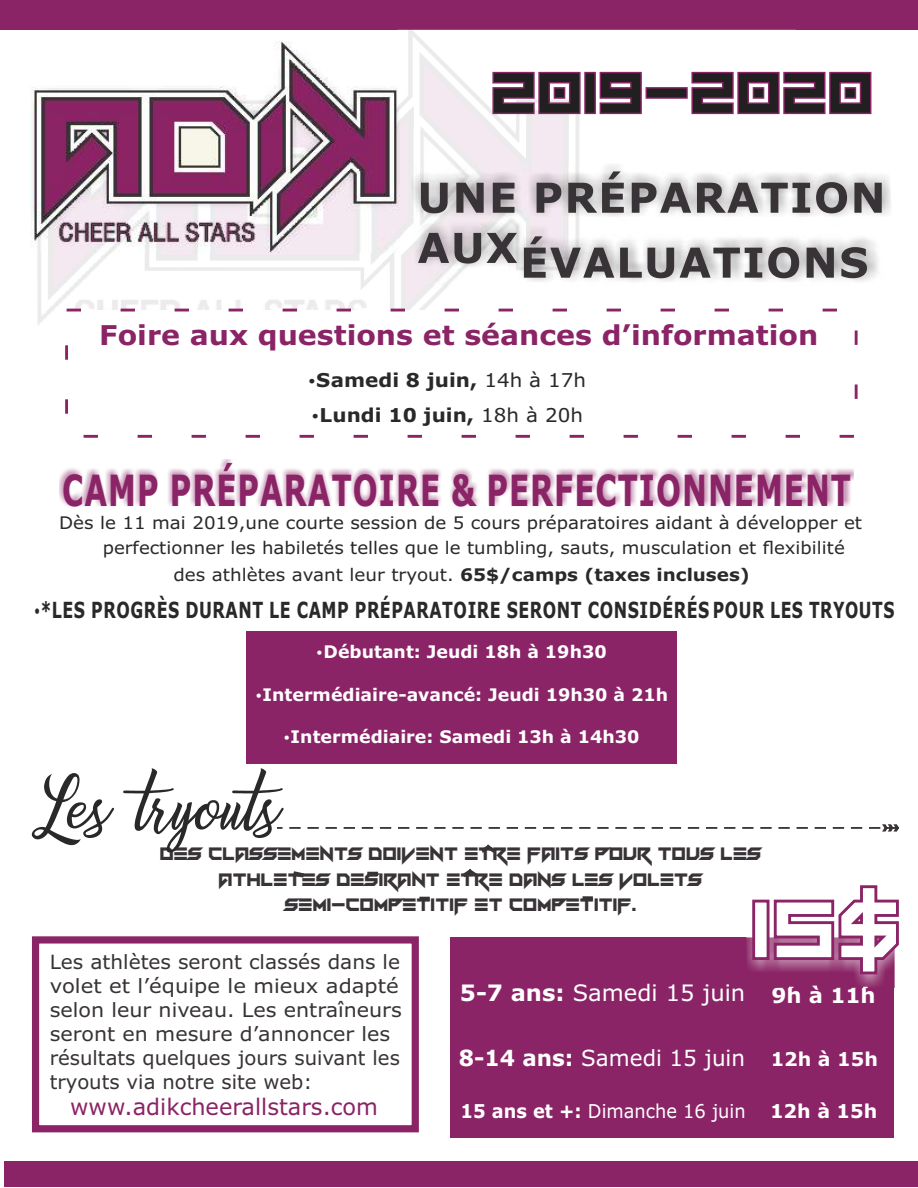
<style>
.page{position:relative;width:918px;height:1188px;background:#fff}
.page>*{position:absolute;margin:0;border:0;box-sizing:border-box;transform-origin:0 0}
.t1{font:106.65px "Alishader Demo";color:#292929}
.t2{font:700 43.05px "Verdana";letter-spacing:.035em;color:#8a2466;scale:.68 1}
.t3{font:700 27.3px "Verdana";color:#8a2466;scale:1.04 1}
.t4{font:25.05px/25px "Vermin Vibes";color:#383336;text-align:center}
.t5{font:22.8px "Verdana";color:#8a2466}
.t6{font:22.65px "Verdana";color:#fff}
.t7{font:700 22.35px "Verdana";letter-spacing:.035em;color:#292929;scale:.71 1}
.t8{font:22.2px "Verdana";color:#fff}
.t9{font:19.65px/23.9px "Verdana";color:#383336}
.t10{font:700 19.05px "Verdana";color:#292929;scale:1.04 1}
.t11{font:19.05px "Verdana";color:#fff;scale:.93 1}
.t12{font:700 19.05px "Verdana";color:#fff}
.t13{font:17.4px/24.9px "Verdana";color:#292929;scale:1.05 1}
.t14{font:700 17.4px "Verdana";color:#fff}
.t15{font:17.4px "Verdana";color:#292929;scale:1.06 1}
.s1{font-weight:400}
.s2{font-weight:700}
.s3{font-weight:700;font-size:21.3px}
.s4{font-weight:700;font-size:19.05px}
</style>
<div class="page">
<svg style="left:293px;top:871px;width:11px;height:7px"></svg>
<svg style="left:463px;top:844px;width:33px;height:34px"></svg>
<svg style="left:419px;top:896px;width:11px;height:5px"></svg>
<svg style="left:582px;top:896px;width:11px;height:5px"></svg>
<svg style="left:367px;top:871px;width:11px;height:6px"></svg>
<img style="left:38px;top:130px;width:541px;height:195px">
<svg style="left:64px;top:307px;width:794px;height:131px"></svg>
<div style="left:5px;top:1161px;width:913px;height:26px;background:#8a2466"></div>
<img style="left:31px;top:41px;width:370px;height:212px">
<div style="left:0;top:0;width:918px;height:30px;background:#8a2466"></div>
<img style="left:397px;top:29px;width:399px;height:101px">
<svg style="left:492px;top:71px;width:380px;height:44px"></svg>
<div style="left:246px;top:631px;width:430px;height:132px;background:#8a2466"></div>
<svg style="left:31px;top:936px;width:388px;height:197px"></svg>
<div style="left:450px;top:937px;width:444px;height:201px;background:#8a2466"></div>
<svg style="left:277px;top:824px;width:622px;height:8px"></svg>
<img style="left:746px;top:937px;width:149px;height:51px">
<svg style="left:751px;top:885px;width:148px;height:91px"></svg>
<img style="left:60px;top:459px;width:793px;height:48px">
<img style="left:410px;top:163px;width:481px;height:123px">
<svg style="left:418px;top:171px;width:464px;height:107px"></svg>
<h3 class="t3" style="left:99px;top:325px;width:693px">Foire aux questions et séances d’information</h3>
<p class="t10" style="left:308px;top:373px;width:269px">•Samedi 8 juin, <span class="s1">14h à 17h</span></p>
<p class="t10" style="left:311px;top:407px;width:263px">•Lundi 10 juin, <span class="s1">18h à 20h</span></p>
<h2 class="t2" style="left:62px;top:473px;width:1162px">CAMP PRÉPARATOIRE &amp; PERFECTIONNEMENT</h2>
<p class="t13" style="left:103px;top:512px;width:725px;text-indent:-44px">Dès le 11 mai 2019,une courte session de 5 cours préparatoires aidant à développer et perfectionner les habiletés telles que le tumbling, sauts, musculation et flexibilité</p>
<p class="t15" style="left:174px;top:567px;width:545px">des athlètes avant leur tryout. <span class="s2">65$/camps (taxes incluses)</span></p>
<p class="t7" style="left:34px;top:601px;width:1213px">•*LES PROGRÈS DURANT LE CAMP PRÉPARATOIRE SERONT CONSIDÉRÉS POUR LES TRYOUTS</p>
<p class="t14" style="left:316px;top:645px;width:292px">•Débutant: Jeudi 18h à 19h30</p>
<p class="t14" style="left:255px;top:687px;width:414px">•Intermédiaire-avancé: Jeudi 19h30 à 21h</p>
<p class="t14" style="left:283px;top:730px;width:358px">•Intermédiaire: Samedi 13h à 14h30</p>
<h1 class="t1" style="left:40px;top:768px;width:243px">Les tryouts</h1>
<p class="t4" style="left:160px;top:839px;width:603px">Des classements doivent être faits pour tous les athlètes désirant être dans les volets semi-compétitif et compétitif.</p>
<p class="t9" style="left:50px;top:952px;width:354px">Les athlètes seront classés dans le volet et l’équipe le mieux adapté selon leur niveau. Les entraîneurs seront en mesure d’annoncer les résultats quelques jours suivant les tryouts via notre site web:</p>
<p class="t5" style="left:70px;top:1098px;width:309px">www.adikcheerallstars.com</p>
<p class="t6" style="left:460px;top:984px;width:417px"><span class="s2">5-7 ans:</span> Samedi 15 juin <span class="s3">9h à 11h</span></p>
<p class="t8" style="left:459px;top:1049px;width:421px"><span class="s2">8-14 ans:</span> Samedi 15 juin <span class="s4">12h à 15h</span></p>
<p class="t11" style="left:460px;top:1103px;width:308px"><span class="s2">15 ans et +:</span> Dimanche 16 juin</p>
<p class="t12" style="left:770px;top:1104px;width:109px">12h à 15h</p>
</div>
